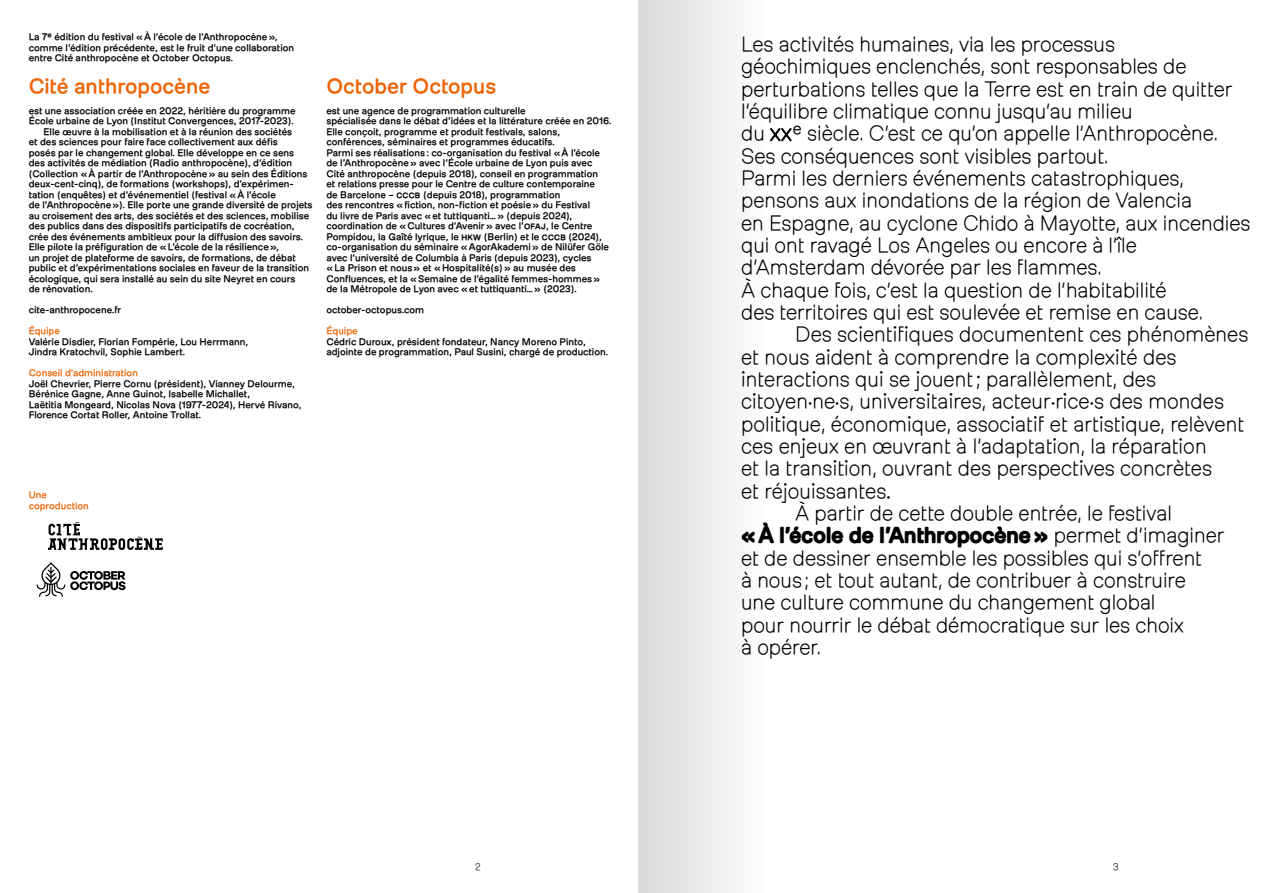
<style>
.page{position:relative;width:1276px;height:893px;background:#fff}
.page>*{position:absolute;margin:0;border:0;box-sizing:border-box;transform-origin:0 0}
.t1{font:19.5px/22.4px "Milling Simplex 1 mm";color:#000}
.t2{font:19.5px "Milling Triplex 2 mm";letter-spacing:.01em;color:#000}
.t3{font:19.5px "Milling Triplex 1 mm";color:#ec6608}
.t4{font:9px/10.5px "Milling Triplex 1 mm";color:#000}
.t5{font:9px/10.5px "Milling Triplex 1 mm";color:#ec6608}
.t6{font:9px "Milling Simplex 1 mm";color:#000}
.s1{font-family:"Milling Triplex 1,5 mm";font-size:7.2px}
.s2{font-size:15.6px}
.s3{font-family:"Milling Simplex 1 mm"}
</style>
<div class="page">
<svg style="left:37px;top:562px;width:88px;height:35px"></svg>
<svg style="left:48px;top:522px;width:115px;height:28px"></svg>
<div style="left:638px;top:0;width:127px;height:893px;background:linear-gradient(to right,#d9d9d9,#fdfdfd)"></div>
<p class="t4" style="left:29px;top:31px;width:267px">La 7e édition du festival « À l’école de l’Anthropocène », comme l’édition précédente, est le fruit d’une collaboration entre Cité anthropocène et October Octopus.</p>
<h1 class="t3" style="left:29px;top:71px;width:183px">Cité anthropocène</h1>
<p class="t4" style="left:29px;top:105px;width:268px">est une association créée en 2022, héritière du programme</p>
<p class="t4" style="left:29px;top:115px;width:266px">École urbaine de Lyon (Institut Convergences, 2017-2023).</p>
<p class="t4" style="left:44px;top:126px;width:250px">Elle œuvre à la mobilisation et à la réunion des sociétés</p>
<p class="t4" style="left:29px;top:136px;width:251px">et des sciences pour faire face collectivement aux défis</p>
<p class="t4" style="left:29px;top:147px;width:267px">posés par le changement global. Elle développe en ce sens</p>
<p class="t4" style="left:29px;top:157px;width:265px">des activités de médiation (Radio anthropocène), d’édition</p>
<p class="t4" style="left:29px;top:168px;width:280px">(Collection « À partir de l’Anthropocène » au sein des Éditions</p>
<p class="t4" style="left:29px;top:178px;width:267px">deux-cent-cinq), de formations (workshops), d’expérimen-</p>
<p class="t4" style="left:29px;top:189px;width:249px">tation (enquêtes) et d’événementiel (festival « À l’école</p>
<p class="t4" style="left:29px;top:199px;width:285px">de l’Anthropocène »). Elle porte une grande diversité de projets</p>
<p class="t4" style="left:29px;top:210px;width:282px">au croisement des arts, des sociétés et des sciences, mobilise</p>
<p class="t4" style="left:29px;top:220px;width:267px">des publics dans des dispositifs participatifs de cocréation,</p>
<p class="t4" style="left:29px;top:231px;width:276px">crée des événements ambitieux pour la diffusion des savoirs.</p>
<p class="t4" style="left:29px;top:241px;width:252px">Elle pilote la préfiguration de « L’école de la résilience »,</p>
<p class="t4" style="left:29px;top:252px;width:269px">un projet de plateforme de savoirs, de formations, de débat</p>
<p class="t4" style="left:29px;top:262px;width:282px">public et d’expérimentations sociales en faveur de la transition</p>
<p class="t4" style="left:29px;top:273px;width:268px">écologique, qui sera installé au sein du site Neyret en cours</p>
<p class="t4" style="left:29px;top:283px;width:65px">de rénovation.</p>
<p class="t4" style="left:29px;top:304px;width:94px">cite-anthropocene.fr</p>
<p class="t5" style="left:29px;top:325px;width:33px">Équipe</p>
<p class="t4" style="left:29px;top:336px;width:221px">Valérie Disdier, Florian Fompérie, Lou Herrmann,<br>Jindra Kratochvil, Sophie Lambert.</p>
<p class="t5" style="left:29px;top:367px;width:111px">Conseil d’administration</p>
<p class="t4" style="left:29px;top:378px;width:274px">Joël Chevrier, Pierre Cornu (président), Vianney Delourme, Bérénice Gagne, Anne Guinot, Isabelle Michallet,<br>Laëtitia Mongeard, Nicolas Nova (1977-2024), Hervé Rivano, Florence Cortat Roller, Antoine Trollat.</p>
<h1 class="t3" style="left:326px;top:71px;width:171px">October Octopus</h1>
<p class="t4" style="left:326px;top:105px;width:287px">est une agence de programmation culturelle<br>spécialisée dans le débat d’idées et la littérature créée en 2016.<br>Elle conçoit, programme et produit festivals, salons, conférences, séminaires et programmes éducatifs.<br>Parmi ses réalisations : co-organisation du festival « À l’école de l’Anthropocène » avec l’École urbaine de Lyon puis avec Cité anthropocène (depuis 2018), conseil en programmation<br>et relations presse pour le Centre de culture contemporaine<br>de Barcelone – <span class="s1">CCCB</span> (depuis 2018), programmation<br>des rencontres « fiction, non-fiction et poésie » du Festival<br>du livre de Paris avec « et tuttiquanti… » (depuis 2024), coordination de « Cultures d’Avenir » avec l’<span class="s1">OFAJ</span>, le Centre Pompidou, la Gaîté lyrique, le <span class="s1">HKW</span> (Berlin) et le <span class="s1">CCCB</span> (2024), co-organisation du séminaire « AgorAkademi » de Nilüfer Göle avec l’université de Columbia à Paris (depuis 2023), cycles<br>« La Prison et nous » et « Hospitalité(s) » au musée des Confluences, et la « Semaine de l’égalité femmes-hommes » de la Métropole de Lyon avec « et tuttiquanti… » (2023).</p>
<p class="t4" style="left:326px;top:304px;width:99px">october-octopus.com</p>
<p class="t5" style="left:326px;top:325px;width:33px">Équipe</p>
<p class="t4" style="left:326px;top:336px;width:283px">Cédric Duroux, président fondateur, Nancy Moreno Pinto, adjointe de programmation, Paul Susini, chargé de production.</p>
<p class="t5" style="left:29px;top:489px;width:62px">Une coproduction</p>
<p class="t1" style="left:741px;top:32px;width:511px">Les activités humaines, via les processus<br>géochimiques enclenchés, sont responsables de perturbations telles que la Terre est en train de quitter l’équilibre climatique connu jusqu’au milieu<br>du <span class="s2">XX</span>e siècle. C’est ce qu’on appelle l’Anthropocène.<br>Ses conséquences sont visibles partout.<br>Parmi les derniers événements catastrophiques, pensons aux inondations de la région de Valencia<br>en Espagne, au cyclone Chido à Mayotte, aux incendies qui ont ravagé Los Angeles ou encore à l’île d’Amsterdam dévorée par les flammes.<br>À chaque fois, c’est la question de l’habitabilité<br>des territoires qui est soulevée et remise en cause.</p>
<h1 class="t1" style="left:795px;top:322px;width:455px">Des scientifiques documentent ces phénomènes</h1>
<h1 class="t1" style="left:741px;top:344px;width:437px">et nous aident à comprendre la complexité des</h1>
<h1 class="t1" style="left:741px;top:367px;width:416px">interactions qui se jouent ; parallèlement, des</h1>
<h1 class="t1" style="left:741px;top:389px;width:484px">citoyen·ne·s, universitaires, acteur·rice·s des mondes</h1>
<h1 class="t1" style="left:741px;top:411px;width:504px">politique, économique, associatif et artistique, relèvent</h1>
<h1 class="t1" style="left:741px;top:434px;width:467px">ces enjeux en œuvrant à l’adaptation, la réparation</h1>
<h1 class="t1" style="left:741px;top:456px;width:472px">et la transition, ouvrant des perspectives concrètes</h1>
<h1 class="t1" style="left:741px;top:478px;width:151px">et réjouissantes.</h1>
<h1 class="t1" style="left:795px;top:501px;width:378px">À partir de cette double entrée, le festival</h1>
<h1 class="t2" style="left:741px;top:519px;width:485px">« À l’école de l’Anthropocène » <span class="s3">permet d’imaginer</span></h1>
<h1 class="t1" style="left:741px;top:545px;width:462px">et de dessiner ensemble les possibles qui s’offrent à nous ; et tout autant, de contribuer à construire une culture commune du changement global pour nourrir le débat démocratique sur les choix<br>à opérer.</h1>
<p class="t6" style="left:475px;top:860px;width:7px">2</p>
<p class="t6" style="left:1113px;top:860px;width:7px">3</p>
</div>
